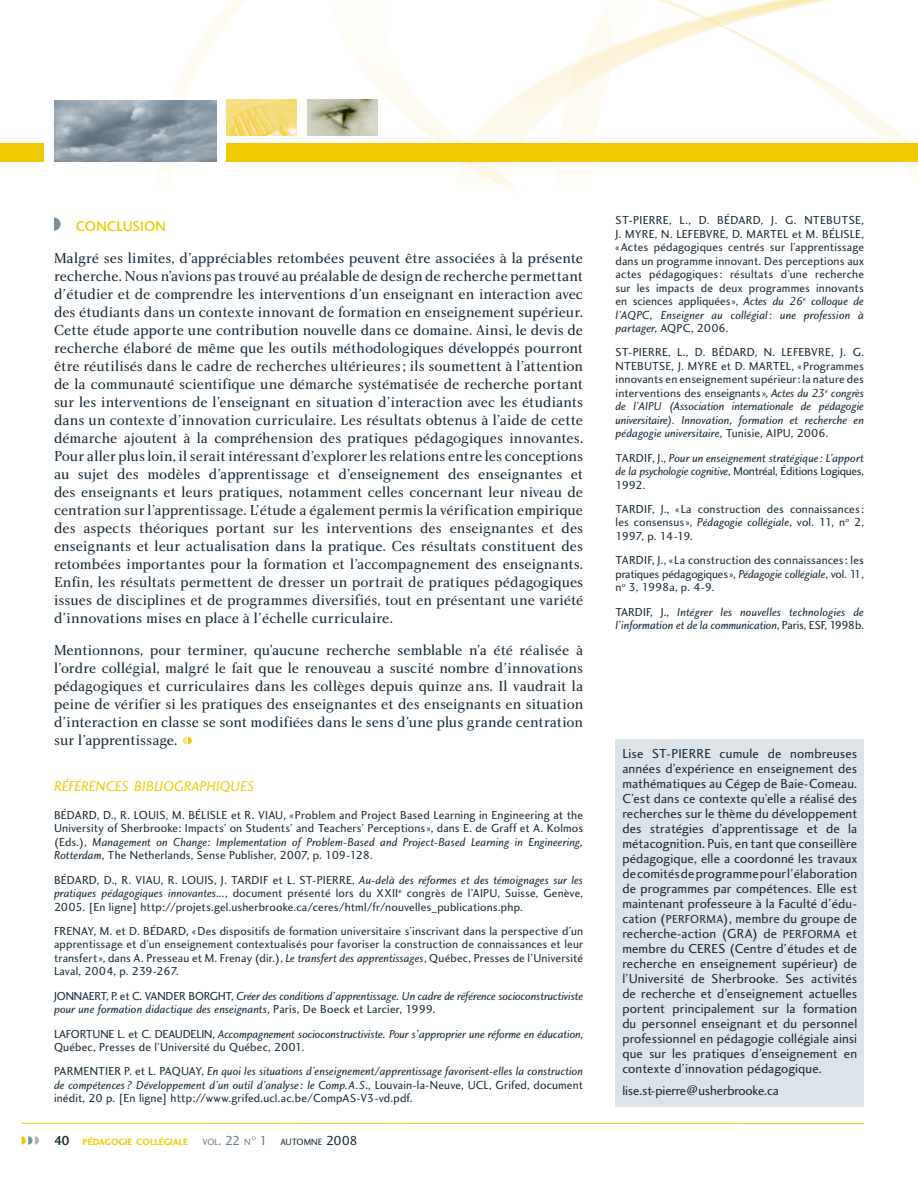
<style>
.page{position:relative;width:918px;height:1188px;background:#fff}
.page>*{position:absolute;margin:0;border:0;box-sizing:border-box;transform-origin:0 0}
.t1{font:15px/18px "Charlotte Book Plain";color:#142733;text-align:justify}
.t2{font:14.7px "Charlotte Sans Book Italic Plain";letter-spacing:-.005em;color:#f0ca00}
.t3{font:14.7px "Charlotte Sans Medium Plain";letter-spacing:-.005em;color:#f0ca00}
.t4{font:13.5px/15px "Charlotte Sans Book Plain";letter-spacing:.005em;color:#142733;text-align:justify}
.t5{font:12px/13.5px "Charlotte Sans Book Plain";letter-spacing:.015em;color:#142733;text-align:justify}
.t6{font:12px/13.5px "Charlotte Sans Book Italic Plain";color:#142733}
.t7{font:12px/13.5px "Charlotte Sans Book Plain";letter-spacing:-.02em;color:#142733}
.t8{font:9.45px "Charlotte Sans Bold Plain";color:#f0ca00}
.t9{font:9.45px "Charlotte Sans Book Plain";color:#142733}
.t10{font:9.45px "Charlotte Sans Book Plain";color:#687a88}
.t11{font:5.55px "Charlotte Sans Book Plain";color:#687a88}
.s1{font-family:"Charlotte Sans Book Plain"}
.s2{font-family:"Charlotte Sans Book Italic Plain"}
.s3{font-family:"Charlotte Sans Medium Plain";font-size:13.5px;color:#142733}
.s4{font-size:13.5px}
.s5{font-size:13.5px;color:#687a88}
.s6{font-size:12px}
</style>
<div class="page">
<svg style="left:183px;top:737px;width:9px;height:7px"></svg>
<svg style="left:54px;top:218px;width:7px;height:13px"></svg>
<img style="left:0;top:0;width:918px;height:191px">
<img style="left:55px;top:101px;width:162px;height:61px">
<img style="left:227px;top:100px;width:70px;height:36px">
<img style="left:307px;top:100px;width:71px;height:36px">
<hr style="left:22px;top:1123px;width:842px;height:1px;background:#f0ca00">
<div style="left:227px;top:144px;width:691px;height:18px;background:#f0ca00"></div>
<div style="left:0;top:144px;width:43px;height:18px;background:#f0ca00"></div>
<svg style="left:22px;top:1136px;width:17px;height:9px"></svg>
<div style="left:616px;top:740px;width:248px;height:367px;background:#dde4e9"></div>
<p class="t3" style="left:76px;top:221px;width:92px">CONCLUSION</p>
<p class="t1" style="left:54px;top:250px;width:531px">Malgré ses limites, d’appréciables retombées peuvent être associées à la présente recherche. Nous n’avions pas trouvé au préalable de design de recherche permettant d’étudier et de comprendre les interventions d’un enseignant en interaction avec des étudiants dans un contexte innovant de formation en enseignement supérieur.<br>Cette étude apporte une contribution nouvelle dans ce domaine. Ainsi, le devis de recherche élaboré de même que les outils méthodologiques développés pourront être réutilisés dans le cadre de recherches ultérieures ; ils soumettent à l’attention de la communauté scientifique une démarche systématisée de recherche portant sur les interventions de l’enseignant en situation d’interaction avec les étudiants dans un contexte d’innovation curriculaire. Les résultats obtenus à l’aide de cette démarche ajoutent à la compréhension des pratiques pédagogiques innovantes.<br>Pour aller plus loin, il serait intéressant d’explorer les relations entre les conceptions au sujet des modèles d’apprentissage et d’enseignement des enseignantes et des enseignants et leurs pratiques, notamment celles concernant leur niveau de centration sur l’apprentissage. L’étude a également permis la vérification empirique des aspects théoriques portant sur les interventions des enseignantes et des enseignants et leur actualisation dans la pratique. Ces résultats constituent des retombées importantes pour la formation et l’accompagnement des enseignants.<br>Enfin, les résultats permettent de dresser un portrait de pratiques pédagogiques issues de disciplines et de programmes diversifiés, tout en présentant une variété d’innovations mises en place à l’échelle curriculaire.</p>
<p class="t1" style="left:54px;top:642px;width:531px">Mentionnons, pour terminer, qu’aucune recherche semblable n’a été réalisée à l’ordre collégial, malgré le fait que le renouveau a suscité nombre d’innovations pédagogiques et curriculaires dans les collèges depuis quinze ans. Il vaudrait la peine de vérifier si les pratiques des enseignantes et des enseignants en situation d’interaction en classe se sont modifiées dans le sens d’une plus grande centration sur l’apprentissage.</p>
<p class="t2" style="left:54px;top:780px;width:202px">RÉFÉRENCES BIBLIOGRAPHIQUES</p>
<p class="t5" style="left:54px;top:809px;width:531px">BÉDARD, D., R. LOUIS, M. BÉLISLE et R. VIAU, « Problem and Project Based Learning in Engineering at the<br>University of Sherbrooke: Impacts’ on Students’ and Teachers’ Perceptions », dans E. de Graff et A. Kolmos</p>
<p class="t6" style="left:54px;top:836px;width:531px"><span class="s1">(Eds.),</span> Management on Change: Implementation of Problem-Based and Project-Based Learning in Engineering,</p>
<p class="t5" style="left:54px;top:844px;width:531px;line-height:24.3px"><span class="s2">Rotterdam</span>, The Netherlands, Sense Publisher, 2007, p. 109-128.<br>BÉDARD, D., R. VIAU, R. LOUIS, J. TARDIF et L. ST-PIERRE, <span class="s2">Au-delà des réformes et des témoignages sur les</span></p>
<p class="t5" style="left:54px;top:888px;width:531px"><span class="s2">pratiques pédagogiques innovantes...</span>, document présenté lors du XXII<sup>e</sup> congrès de l’AIPU, Suisse, Genève,<br>2005. [En ligne] http://projets.gel.usherbrooke.ca/ceres/html/fr/nouvelles_publications.php.</p>
<p class="t5" style="left:54px;top:925px;width:531px">FRENAY, M. et D. BÉDARD, « Des dispositifs de formation universitaire s’inscrivant dans la perspective d’un apprentissage et d’un enseignement contextualisés pour favoriser la construction de connaissances et leur transfert », dans A. Presseau et M. Frenay (dir.), <span class="s2">Le transfert des apprentissages</span>, Québec, Presses de l’Université Laval, 2004, p. 239-267.</p>
<p class="t6" style="left:54px;top:990px;width:531px"><span class="s1">JONNAERT, P. et C. VANDER BORGHT,</span> Créer des conditions d’apprentissage. Un cadre de référence socioconstructiviste pour une formation didactique des enseignants<span class="s1">, Paris, De Boeck et Larcier, 1999.</span></p>
<p class="t6" style="left:54px;top:1028px;width:531px"><span class="s1">LAFORTUNE L. et C. DEAUDELIN,</span> Accompagnement socioconstructiviste. Pour s’approprier une réforme en éducation<span class="s1">,</span></p>
<p class="t5" style="left:54px;top:1041px;width:252px">Québec, Presses de l’Université du Québec, 2001.</p>
<p class="t6" style="left:54px;top:1066px;width:531px"><span class="s1">PARMENTIER P. et L. PAQUAY,</span> En quoi les situations d’enseignement/apprentissage favorisent-elles la construction de compétences ? Développement d’un outil d’analyse : le Comp.A.S<span class="s1">., Louvain-la-Neuve, UCL, Grifed, document</span></p>
<p class="t5" style="left:54px;top:1093px;width:360px">inédit, 20 p. [En ligne] http://www.grifed.ucl.ac.be/CompAS-V3-vd.pdf.</p>
<p class="t8" style="left:54px;top:1138px;width:136px"><span class="s3">40</span> PÉDAGOGIE COLLÉGIALE</p>
<p class="t10" style="left:202px;top:1138px;width:50px">VOL<span class="s4">. 22</span> N</p>
<p class="t11" style="left:252px;top:1136px;width:6px">O</p>
<p class="t9" style="left:260px;top:1138px;width:99px"><span class="s5">1</span> AUTOMNE <span class="s4">2008</span></p>
<p class="t5" style="left:616px;top:214px;width:250px">ST-PIERRE, L., D. BÉDARD, J. G. NTEBUTSE, J. MYRE, N. LEFEBVRE, D. MARTEL et M. BÉLISLE, « Actes pédagogiques centrés sur l’apprentissage dans un programme innovant. Des perceptions aux actes pédagogiques : résultats d’une recherche sur les impacts de deux programmes innovants en sciences appliquées », <span class="s2">Actes du 26</span><sup>e</sup> <span class="s2">colloque de</span></p>
<p class="t6" style="left:616px;top:309px;width:250px">l’AQPC, Enseigner au collégial : une profession à</p>
<p class="t5" style="left:616px;top:317px;width:250px;line-height:24.3px"><span class="s2">partager</span>, AQPC, 2006.<br>ST-PIERRE, L., D. BÉDARD, N. LEFEBVRE, J. G.</p>
<p class="t5" style="left:616px;top:360px;width:250px">NTEBUTSE, J. MYRE et D. MARTEL, « Programmes innovants en enseignement supérieur : la nature des interventions des enseignants », <span class="s2">Actes du 23</span><sup>e</sup> <span class="s2">congrès</span></p>
<p class="t6" style="left:616px;top:401px;width:250px;text-align:justify">de l’AIPU (Association internationale de pédagogie universitaire). Innovation, formation et recherche en pédagogie universitaire<span class="s1">, Tunisie, AIPU, 2006.</span></p>
<p class="t6" style="left:616px;top:452px;width:250px"><span class="s1">TARDIF, J.,</span> Pour un enseignement stratégique : L’apport</p>
<p class="t7" style="left:616px;top:465px;width:250px"><span class="s2">de la psychologie cognitive</span>, Montréal, Éditions Logiques,<br>1992.</p>
<p class="t5" style="left:616px;top:503px;width:250px">TARDIF, J., « La construction des connaissances : les consensus », <span class="s2">Pédagogie collégiale</span>, vol. 11, n<sup>o</sup> 2, 1997, p. 14-19.</p>
<p class="t5" style="left:616px;top:555px;width:250px">TARDIF, J., « La construction des connaissances : les pratiques pédagogiques », <span class="s2">Pédagogie collégiale</span>, vol. 11, n<sup>o</sup> 3, 1998a, p. 4-9.</p>
<p class="t6" style="left:616px;top:606px;width:250px"><span class="s1">TARDIF, J.,</span> Intégrer les nouvelles technologies de l’information et de la communication<span class="s1">, Paris, ESF, 1998b.</span></p>
<p class="t4" style="left:622px;top:748px;width:236px">Lise ST-PIERRE cumule de nombreuses années d’expérience en enseignement des mathématiques au Cégep de Baie-Comeau.<br>C’est dans ce contexte qu’elle a réalisé des recherches sur le thème du développement des stratégies d’apprentissage et de la métacognition. Puis, en tant que conseillère pédagogique, elle a coordonné les travaux de comités de programme pour l’élaboration de programmes par compétences. Elle est maintenant professeure à la Faculté d’édu&shy;cation (<span class="s6">PERFORMA</span>), membre du groupe de recherche-action (GRA) de <span class="s6">PERFORMA</span> et membre du CERES (Centre d’études et de recherche en enseignement supérieur) de l’Université de Sherbrooke. Ses activités de recherche et d’enseignement actuelles portent principalement sur la formation du personnel enseignant et du personnel professionnel en pédagogie collégiale ainsi que sur les pratiques d’enseignement en contexte d’innovation pédagogique.</p>
<p class="t4" style="left:622px;top:1084px;width:158px">lise.st-pierre@usherbrooke.ca</p>
</div>
